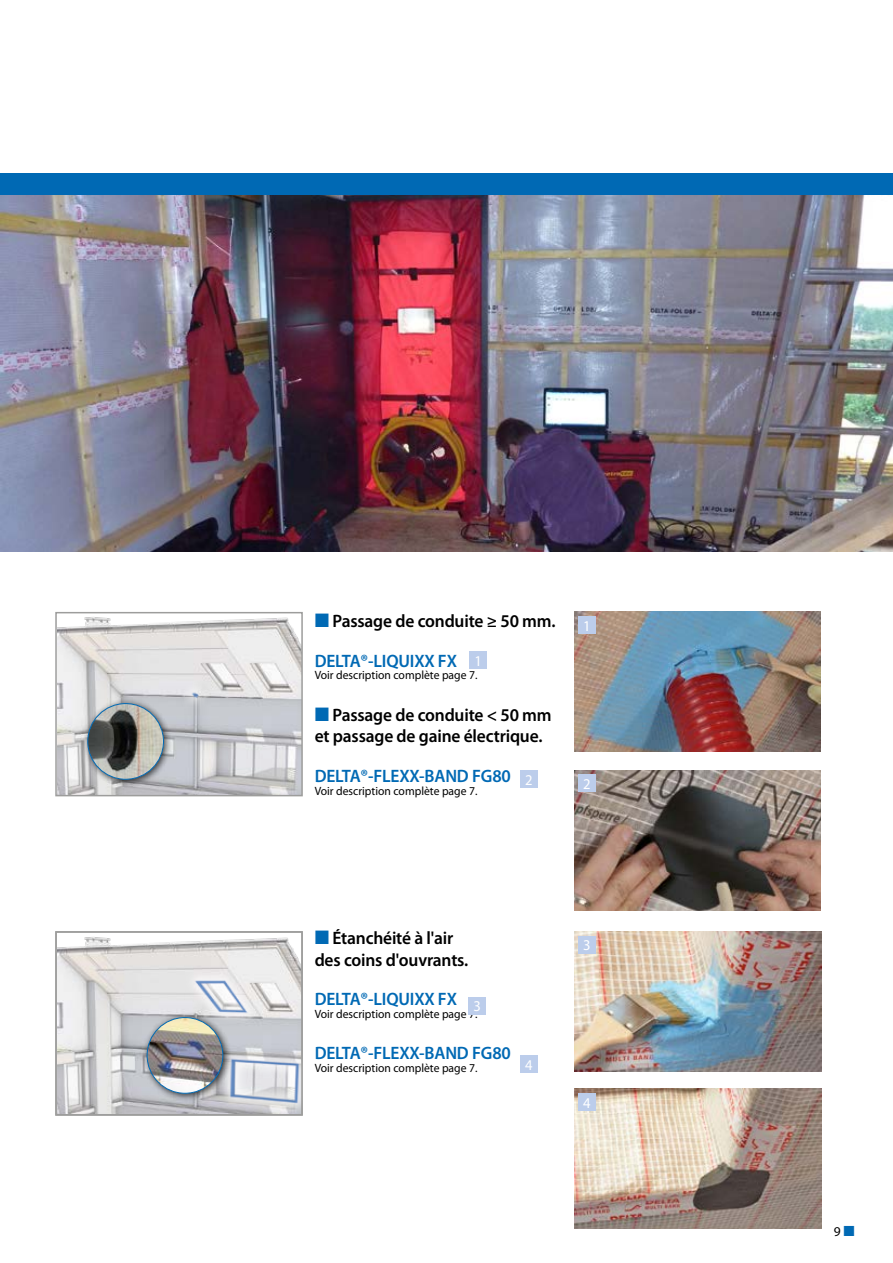
<style>
.page{position:relative;width:893px;height:1263px;background:#fff}
.page>*{position:absolute;margin:0;border:0;box-sizing:border-box;transform-origin:0 0}
.t1{font:600 18px/21.6px "Myriad Pro Doerken";letter-spacing:-.01em;color:#000}
.t2{font:600 18px "Myriad Pro Doerken";letter-spacing:-.01em;color:#0069b4}
.t3{font:15px "Myriad Pro Doerken";color:#fff}
.t4{font:13.5px "Myriad Pro Doerken";color:#000}
.t5{font:12px "Myriad Pro Doerken";color:#000}
.s1{font-weight:400;color:#0069b4}
.s2{color:#0069b4}
</style>
<div class="page">
<img style="left:574px;top:931px;width:247px;height:140px">
<img style="left:574px;top:612px;width:246px;height:140px">
<img style="left:574px;top:1089px;width:247px;height:140px">
<img style="left:574px;top:770px;width:247px;height:140px">
<div style="left:0;top:174px;width:893px;height:22px;background:#0069b4"></div>
<img style="left:58px;top:937px;width:242px;height:176px">
<img style="left:58px;top:617px;width:242px;height:176px">
<div style="left:55px;top:612px;width:248px;height:184px;border:2px solid #9d9d9c"></div>
<div style="left:55px;top:931px;width:248px;height:185px;border:2px solid #9d9d9c"></div>
<img style="left:0;top:196px;width:893px;height:355px">
<div style="left:142px;top:1012px;width:90px;height:90px;background:#000;opacity:.75"></div>
<img style="left:147px;top:1017px;width:76px;height:76px;border-radius:38px">
<div style="left:147px;top:1017px;width:76px;height:76px;border:1px solid #0069b4;border-radius:50%"></div>
<div style="left:82px;top:698px;width:90px;height:90px;background:#000;opacity:.75"></div>
<img style="left:88px;top:704px;width:75px;height:75px;border-radius:38px">
<div style="left:88px;top:703px;width:76px;height:76px;border:1px solid #0069b4;border-radius:50%"></div>
<div style="left:578px;top:616px;width:18px;height:18px;background:#bccdeb"></div>
<div style="left:578px;top:774px;width:18px;height:18px;background:#bccdeb"></div>
<div style="left:469px;top:651px;width:18px;height:18px;background:#bccdeb"></div>
<div style="left:520px;top:770px;width:18px;height:18px;background:#bccdeb"></div>
<div style="left:578px;top:936px;width:18px;height:17px;background:#bccdeb"></div>
<div style="left:578px;top:1093px;width:18px;height:18px;background:#bccdeb"></div>
<div style="left:520px;top:1055px;width:18px;height:18px;background:#bccdeb"></div>
<div style="left:468px;top:997px;width:18px;height:17px;background:#bccdeb"></div>
<p class="t1" style="left:315px;top:601px;width:242px;line-height:39.6px"><span class="s1">■</span> Passage de conduite ≥ 50 mm.<br><span class="s2">DELTA®-LIQUIXX FX</span></p>
<p class="t5" style="left:315px;top:668px;width:164px">Voir description complète page 7.</p>
<p class="t1" style="left:315px;top:703px;width:239px"><span class="s1">■</span> Passage de conduite &lt; 50 mm et passage de gaine électrique.</p>
<p class="t2" style="left:315px;top:764px;width:198px">DELTA®-FLEXX-BAND FG80</p>
<p class="t5" style="left:315px;top:783px;width:164px">Voir description complète page 7.</p>
<p class="t3" style="left:475px;top:651px;width:9px">1</p>
<p class="t3" style="left:525px;top:771px;width:9px">2</p>
<p class="t3" style="left:583px;top:617px;width:9px">1</p>
<p class="t3" style="left:583px;top:775px;width:9px">2</p>
<p class="t1" style="left:315px;top:927px;width:155px"><span class="s1">■</span> Étanchéité à l'air des coins d'ouvrants.</p>
<p class="t2" style="left:315px;top:988px;width:144px">DELTA®-LIQUIXX FX</p>
<p class="t5" style="left:315px;top:1006px;width:164px">Voir description complète page 7.</p>
<p class="t2" style="left:315px;top:1042px;width:198px">DELTA®-FLEXX-BAND FG80</p>
<p class="t5" style="left:315px;top:1060px;width:164px">Voir description complète page 7.</p>
<p class="t3" style="left:473px;top:997px;width:9px">3</p>
<p class="t3" style="left:525px;top:1055px;width:9px">4</p>
<p class="t3" style="left:583px;top:936px;width:9px">3</p>
<p class="t3" style="left:583px;top:1093px;width:9px">4</p>
<p class="t4" style="left:834px;top:1223px;width:23px">9 <span class="s2">■</span></p>
</div>
